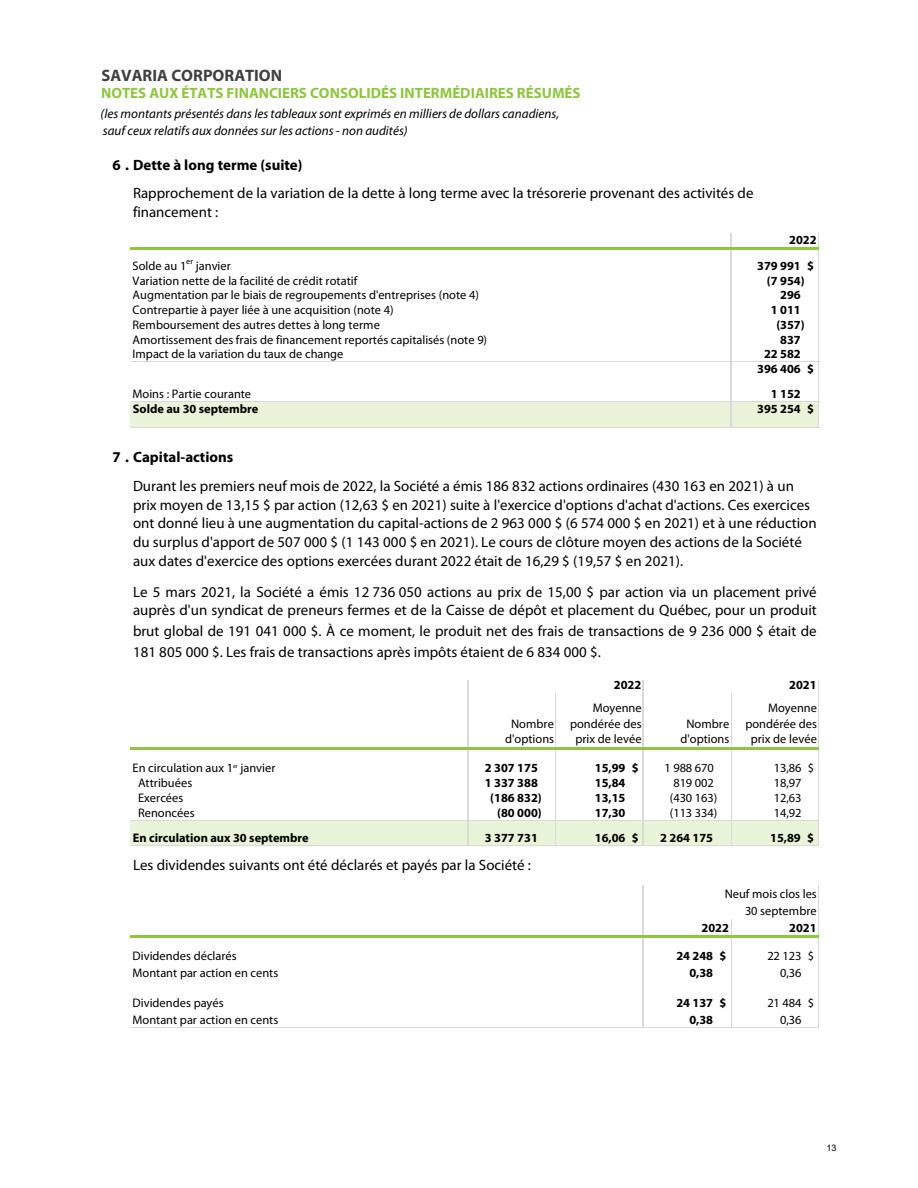
<style>
.page{position:relative;width:918px;height:1188px;background:#fff}
.page>*{position:absolute;margin:0;border:0;box-sizing:border-box;transform-origin:0 0}
.t1{font:700 16.5px "Myriad Pro";color:#404040}
.t2{font:15px/18.8px "Myriad Pro";color:#000}
.t3{font:700 15px "Myriad Pro";color:#8ec63f}
.t4{font:700 15px "Myriad Pro";color:#000}
.t5{font:italic 13.2px/16.5px "Myriad Pro";color:#000}
.t6{font:12.45px/15.6px "Myriad Pro";color:#000;text-align:center}
.t7{font:700 12.45px/14.7px "Myriad Pro";letter-spacing:-.005em;color:#000;text-align:center}
.t8{font:9px "Arial";color:#000}
.t9{font:8.25px "Myriad Pro";color:#000}
</style>
<div class="page">
<div style="left:131px;top:402px;width:688px;height:25px;background:#e8f3d8"></div>
<div style="left:131px;top:820px;width:688px;height:26px;background:#e8f3d8"></div>
<svg style="left:730px;top:233px;width:2px;height:14px"></svg>
<svg style="left:818px;top:233px;width:1px;height:14px"></svg>
<hr style="left:131px;top:362px;width:599px;height:1px;background:#d9d9d9">
<hr style="left:131px;top:402px;width:599px;height:1px;background:#d9d9d9">
<hr style="left:131px;top:427px;width:599px;height:1px;background:#d9d9d9">
<hr style="left:818px;top:249px;width:1px;height:179px;background:#d9d9d9">
<hr style="left:730px;top:249px;width:2px;height:179px;background:#d9d9d9">
<hr style="left:467px;top:680px;width:2px;height:67px;background:#d9d9d9">
<hr style="left:555px;top:693px;width:1px;height:54px;background:#d9d9d9">
<hr style="left:643px;top:680px;width:1px;height:67px;background:#d9d9d9">
<hr style="left:731px;top:693px;width:1px;height:54px;background:#d9d9d9">
<hr style="left:818px;top:680px;width:1px;height:67px;background:#d9d9d9">
<hr style="left:131px;top:820px;width:336px;height:1px;background:#d9d9d9">
<hr style="left:469px;top:820px;width:174px;height:1px;background:#d9d9d9">
<hr style="left:131px;top:845px;width:336px;height:1px;background:#d9d9d9">
<hr style="left:469px;top:845px;width:174px;height:1px;background:#d9d9d9">
<hr style="left:643px;top:750px;width:1px;height:96px;background:#d9d9d9">
<hr style="left:818px;top:750px;width:1px;height:96px;background:#d9d9d9">
<hr style="left:731px;top:750px;width:1px;height:96px;background:#d9d9d9">
<hr style="left:643px;top:885px;width:1px;height:50px;background:#d9d9d9">
<svg style="left:731px;top:919px;width:1px;height:16px"></svg>
<hr style="left:818px;top:885px;width:1px;height:50px;background:#d9d9d9">
<hr style="left:131px;top:1028px;width:512px;height:1px;background:#d9d9d9">
<hr style="left:731px;top:937px;width:1px;height:91px;background:#d9d9d9">
<hr style="left:818px;top:937px;width:1px;height:91px;background:#d9d9d9">
<hr style="left:467px;top:750px;width:2px;height:96px;background:#d9d9d9">
<hr style="left:643px;top:937px;width:1px;height:91px;background:#d9d9d9">
<hr style="left:555px;top:750px;width:1px;height:96px;background:#d9d9d9">
<hr style="left:131px;top:247px;width:688px;height:2px;background:#8ec63f">
<hr style="left:732px;top:362px;width:87px;height:1px;background:#d9d9d9">
<hr style="left:732px;top:402px;width:87px;height:1px;background:#d9d9d9">
<hr style="left:732px;top:427px;width:87px;height:1px;background:#d9d9d9">
<hr style="left:131px;top:747px;width:688px;height:3px;background:#8ec63f">
<hr style="left:644px;top:820px;width:175px;height:1px;background:#d9d9d9">
<hr style="left:644px;top:845px;width:175px;height:1px;background:#d9d9d9">
<hr style="left:131px;top:935px;width:688px;height:2px;background:#8ec63f">
<hr style="left:644px;top:1028px;width:175px;height:1px;background:#d9d9d9">
<p class="t1" style="left:101px;top:67px;width:182px">SAVARIA CORPORATION</p>
<p class="t3" style="left:101px;top:85px;width:481px">NOTES AUX ÉTATS FINANCIERS CONSOLIDÉS INTERMÉDIAIRES RÉSUMÉS</p>
<p class="t5" style="left:101px;top:106px;width:460px">(les montants présentés dans les tableaux sont exprimés en milliers de dollars canadiens, sauf ceux relatifs aux données sur les actions - non audités)</p>
<p class="t4" style="left:112px;top:157px;width:192px">6 . Dette à long terme (suite)</p>
<p class="t2" style="left:133px;top:184px;width:622px">Rapprochement de la variation de la dette à long terme avec la trésorerie provenant des activités de financement :</p>
<p class="t7" style="left:789px;top:233px;width:29px">2022</p>
<p class="t6" style="left:133px;top:258px;width:55px">Solde au 1</p>
<p class="t9" style="left:186px;top:257px;width:8px">er</p>
<p class="t6" style="left:196px;top:258px;width:37px">janvier</p>
<p class="t7" style="left:757px;top:259px;width:58px">379 991 $</p>
<p class="t6" style="left:133px;top:273px;width:226px">Variation nette de la facilité de crédit rotatif</p>
<p class="t7" style="left:767px;top:273px;width:39px">(7 954)</p>
<p class="t6" style="left:133px;top:288px;width:348px">Augmentation par le biais de regroupements d'entreprises (note 4)</p>
<p class="t7" style="left:780px;top:288px;width:22px">296</p>
<p class="t6" style="left:133px;top:303px;width:263px">Contrepartie à payer liée à une acquisition (note 4)</p>
<p class="t7" style="left:771px;top:303px;width:31px">1 011</p>
<p class="t6" style="left:133px;top:317px;width:249px">Remboursement des autres dettes à long terme</p>
<p class="t7" style="left:776px;top:318px;width:30px">(357)</p>
<p class="t6" style="left:133px;top:332px;width:356px">Amortissement des frais de financement reportés capitalisés (note 9)</p>
<p class="t7" style="left:780px;top:332px;width:22px">837</p>
<p class="t6" style="left:133px;top:347px;width:212px">Impact de la variation du taux de change</p>
<p class="t7" style="left:757px;top:347px;width:58px">22 582<br>396 406 $</p>
<p class="t6" style="left:133px;top:387px;width:120px">Moins : Partie courante</p>
<p class="t7" style="left:771px;top:387px;width:31px">1 152</p>
<p class="t7" style="left:133px;top:402px;width:127px">Solde au 30 septembre</p>
<p class="t7" style="left:757px;top:402px;width:58px">395 254 $</p>
<p class="t4" style="left:112px;top:449px;width:122px">7 . Capital-actions</p>
<p class="t2" style="left:133px;top:477px;width:685px">Durant les premiers neuf mois de 2022, la Société a émis 186 832 actions ordinaires (430 163 en 2021) à un prix moyen de 13,15 $ par action (12,63 $ en 2021) suite à l'exercice d'options d'achat d'actions. Ces exercices ont donné lieu à une augmentation du capital-actions de 2 963 000 $ (6 574 000 $ en 2021) et à une réduction du surplus d'apport de 507 000 $ (1 143 000 $ en 2021). Le cours de clôture moyen des actions de la Société aux dates d'exercice des options exercées durant 2022 était de 16,29 $ (19,57 $ en 2021).</p>
<p class="t2" style="left:133px;top:583px;width:685px;line-height:18px">Le 5 mars 2021, la Société a émis 12 736 050 actions au prix de 15,00 $ par action via un placement privé auprès d'un syndicat de preneurs fermes et de la Caisse de dépôt et placement du Québec, pour un produit</p>
<p class="t2" style="left:133px;top:621px;width:685px;line-height:21px">brut global de 191 041 000 $. À ce moment, le produit net des frais de transactions de 9 236 000 $ était de<br>181 805 000 $. Les frais de transactions après impôts étaient de 6 834 000 $.</p>
<p class="t6" style="left:505px;top:716px;width:50px">Nombre d'options</p>
<p class="t7" style="left:614px;top:678px;width:29px">2022</p>
<p class="t6" style="left:570px;top:700px;width:73px;text-align:right">Moyenne pondérée des prix de levée</p>
<p class="t6" style="left:681px;top:716px;width:50px">Nombre d'options</p>
<p class="t7" style="left:789px;top:678px;width:29px">2021</p>
<p class="t6" style="left:745px;top:700px;width:73px;text-align:right">Moyenne pondérée des prix de levée</p>
<p class="t6" style="left:133px;top:761px;width:144px">En circulation aux 1<sup>er</sup> janvier</p>
<p class="t7" style="left:485px;top:761px;width:54px">2 307 175</p>
<p class="t7" style="left:595px;top:761px;width:45px">15,99 $</p>
<p class="t6" style="left:664px;top:761px;width:51px">1 988 670</p>
<p class="t6" style="left:774px;top:761px;width:42px">13,86 $</p>
<p class="t6" style="left:138px;top:776px;width:56px">Attribuées</p>
<p class="t7" style="left:485px;top:776px;width:54px">1 337 388</p>
<p class="t7" style="left:595px;top:776px;width:32px">15,84</p>
<p class="t6" style="left:673px;top:776px;width:42px">819 002</p>
<p class="t6" style="left:774px;top:776px;width:29px">18,97</p>
<p class="t6" style="left:138px;top:790px;width:47px">Exercées</p>
<p class="t7" style="left:490px;top:791px;width:53px">(186 832)</p>
<p class="t7" style="left:595px;top:791px;width:32px">13,15</p>
<p class="t6" style="left:670px;top:790px;width:49px">(430 163)</p>
<p class="t6" style="left:774px;top:790px;width:29px">12,63</p>
<p class="t6" style="left:138px;top:805px;width:58px">Renoncées</p>
<p class="t7" style="left:497px;top:806px;width:46px">(80 000)</p>
<p class="t7" style="left:595px;top:806px;width:32px">17,30</p>
<p class="t6" style="left:670px;top:805px;width:49px">(113 334)</p>
<p class="t6" style="left:774px;top:805px;width:29px">14,92</p>
<p class="t7" style="left:133px;top:831px;width:177px">En circulation aux 30 septembre</p>
<p class="t7" style="left:485px;top:831px;width:54px">3 377 731</p>
<p class="t7" style="left:595px;top:831px;width:45px">16,06 $</p>
<p class="t7" style="left:660px;top:831px;width:54px">2 264 175</p>
<p class="t7" style="left:770px;top:831px;width:45px">15,89 $</p>
<p class="t2" style="left:133px;top:856px;width:400px">Les dividendes suivants ont été déclarés et payés par la Société :</p>
<p class="t6" style="left:725px;top:886px;width:94px">Neuf mois clos les</p>
<p class="t6" style="left:745px;top:903px;width:73px">30 septembre</p>
<p class="t7" style="left:702px;top:921px;width:29px">2022</p>
<p class="t7" style="left:789px;top:921px;width:29px">2021</p>
<p class="t6" style="left:133px;top:949px;width:106px">Dividendes déclarés</p>
<p class="t7" style="left:676px;top:949px;width:52px">24 248 $</p>
<p class="t6" style="left:767px;top:949px;width:48px">22 123 $</p>
<p class="t6" style="left:133px;top:966px;width:147px">Montant par action en cents</p>
<p class="t7" style="left:689px;top:966px;width:25px">0,38</p>
<p class="t6" style="left:780px;top:966px;width:23px">0,36</p>
<p class="t6" style="left:133px;top:996px;width:92px">Dividendes payés</p>
<p class="t7" style="left:676px;top:996px;width:52px">24 137 $</p>
<p class="t6" style="left:767px;top:996px;width:48px">21 484 $</p>
<p class="t6" style="left:133px;top:1013px;width:147px">Montant par action en cents</p>
<p class="t7" style="left:689px;top:1013px;width:25px">0,38</p>
<p class="t6" style="left:780px;top:1013px;width:23px">0,36</p>
<p class="t8" style="left:827px;top:1143px;width:12px">13</p>
</div>
